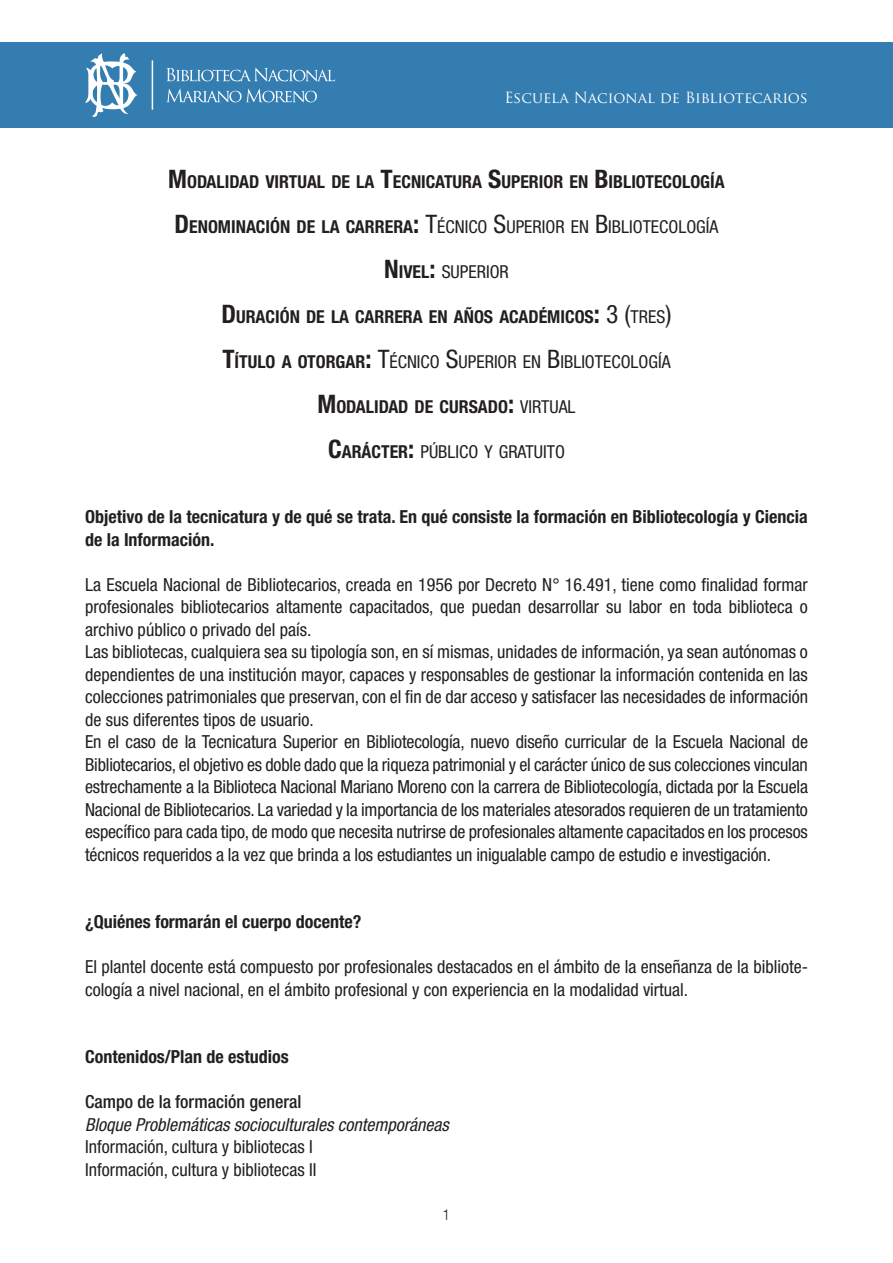
<style>
.page{position:relative;width:893px;height:1263px;background:#fff}
.page>*{position:absolute;margin:0;border:0;box-sizing:border-box;transform-origin:0 0}
.t1{font:condensed 18px/22.5px "Helvetica Neue LT Std";color:#231f20}
.t2{font:700 condensed 18px/22.5px "Helvetica Neue LT Std";color:#231f20}
.t3{font:italic condensed 18px "Helvetica Neue LT Std";color:#231f20}
.t4{font:500 condensed 18px "Helvetica Neue LT Std";color:#231f20}
.t5{font:condensed 17.85px "Helvetica Neue LT Std";color:#231f20}
.t6{font:700 condensed 17.85px "Helvetica Neue LT Std";color:#231f20}
.t7{font:15px "Trajan Pro";color:#fff}
.t8{font:300 condensed 15px "Helvetica Neue";color:#231f20}
.s1{font-size:25.5px}
.s2{font-weight:700;font-size:25.5px}
.s3{font-weight:700}
.s4{font-weight:400;font-size:25.5px}
.s5{font-weight:400}
</style>
<div class="page">
<div style="left:0;top:43px;width:893px;height:85px;background:#337db1"></div>
<svg style="left:85px;top:53px;width:52px;height:64px"></svg>
<svg style="left:166px;top:68px;width:169px;height:13px"></svg>
<svg style="left:167px;top:89px;width:150px;height:13px"></svg>
<hr style="left:152px;top:60px;width:1px;height:50px;background:#fff">
<p class="t7" style="left:504px;top:88px;width:305px">Escuela Nacional de Bibliotecarios</p>
<p class="t6" style="left:168px;top:171px;width:558px"><span class="s1">M</span>ODALIDAD VIRTUAL DE LA <span class="s1">T</span>ECNICATURA <span class="s1">S</span>UPERIOR EN <span class="s1">B</span>IBLIOTECOLOGÍA</p>
<p class="t5" style="left:175px;top:217px;width:545px"><span class="s2">D</span><span class="s3">ENOMINACIÓN DE LA CARRERA</span><span class="s2">:</span> <span class="s1">T</span>ÉCNICO <span class="s1">S</span>UPERIOR EN <span class="s1">B</span>IBLIOTECOLOGÍA</p>
<p class="t5" style="left:384px;top:262px;width:126px"><span class="s2">N</span><span class="s3">IVEL</span><span class="s2">:</span> SUPERIOR</p>
<p class="t6" style="left:221px;top:306px;width:451px"><span class="s1">D</span>URACIÓN DE LA CARRERA EN AÑOS ACADÉMICOS<span class="s1">:</span> <span class="s4">3 (</span><span class="s5">TRES</span><span class="s4">)</span></p>
<p class="t5" style="left:222px;top:352px;width:450px"><span class="s2">T</span><span class="s3">ÍTULO A OTORGAR</span><span class="s2">:</span> <span class="s1">T</span>ÉCNICO <span class="s1">S</span>UPERIOR EN <span class="s1">B</span>IBLIOTECOLOGÍA</p>
<p class="t6" style="left:317px;top:396px;width:260px"><span class="s1">M</span>ODALIDAD DE CURSADO<span class="s1">:</span> <span class="s5">VIRTUAL</span></p>
<p class="t5" style="left:328px;top:442px;width:238px"><span class="s2">C</span><span class="s3">ARÁCTER</span><span class="s2">:</span> PÚBLICO Y GRATUITO</p>
<p class="t2" style="left:85px;top:505px;width:724px">Objetivo de la tecnicatura y de qué se trata. En qué consiste la formación en Bibliotecología y Ciencia de la Información.</p>
<p class="t1" style="left:85px;top:573px;width:724px">La Escuela Nacional de Bibliotecarios, creada en 1956 por Decreto N° 16.491, tiene como finalidad formar profesionales bibliotecarios altamente capacitados, que puedan desarrollar su labor en toda biblioteca o archivo público o privado del país.<br>Las bibliotecas, cualquiera sea su tipología son, en sí mismas, unidades de información, ya sean autónomas o dependientes de una institución mayor, capaces y responsables de gestionar la información contenida en las colecciones patrimoniales que preservan, con el fin de dar acceso y satisfacer las necesidades de información de sus diferentes tipos de usuario.<br>En el caso de la Tecnicatura Superior en Bibliotecología, nuevo diseño curricular de la Escuela Nacional de Bibliotecarios, el objetivo es doble dado que la riqueza patrimonial y el carácter único de sus colecciones vinculan estrechamente a la Biblioteca Nacional Mariano Moreno con la carrera de Bibliotecología, dictada por la Escuela Nacional de Bibliotecarios. La variedad y la importancia de los materiales atesorados requieren de un tratamiento específico para cada tipo, de modo que necesita nutrirse de profesionales altamente capacitados en los procesos técnicos requeridos a la vez que brinda a los estudiantes un inigualable campo de estudio e investigación.</p>
<p class="t2" style="left:85px;top:910px;width:278px">¿Quiénes formarán el cuerpo docente?</p>
<p class="t1" style="left:85px;top:956px;width:724px">El plantel docente está compuesto por profesionales destacados en el ámbito de la enseñanza de la bibliote&shy;cología a nivel nacional, en el ámbito profesional y con experiencia en la modalidad virtual.</p>
<p class="t2" style="left:85px;top:1045px;width:205px">Contenidos/Plan de estudios</p>
<p class="t4" style="left:85px;top:1091px;width:218px">Campo de la formación general</p>
<p class="t3" style="left:85px;top:1114px;width:365px">Bloque Problemáticas socioculturales contemporáneas</p>
<p class="t1" style="left:85px;top:1136px;width:233px">Información, cultura y bibliotecas I<br>Información, cultura y bibliotecas II</p>
<p class="t8" style="left:443px;top:1206px;width:9px">1</p>
</div>
